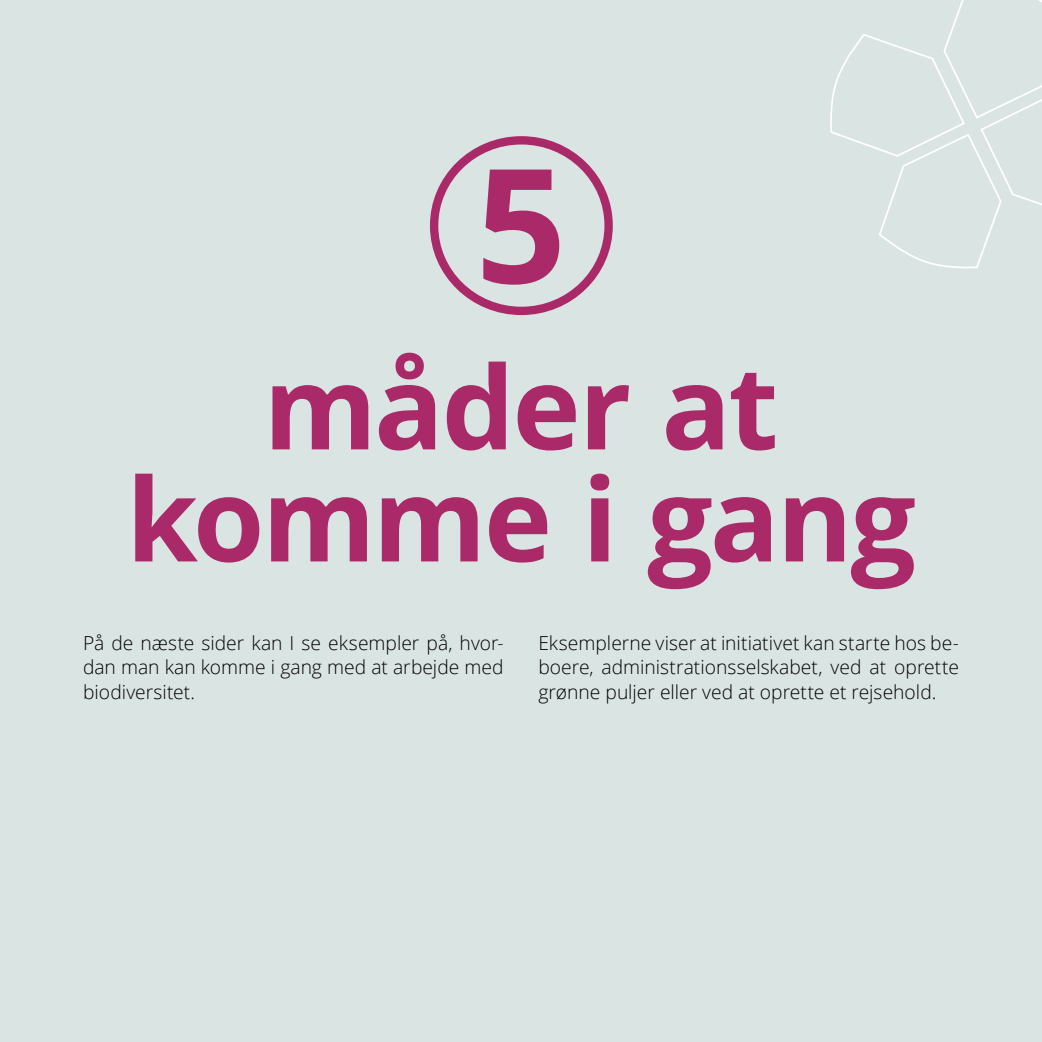
<style>
.page{position:relative;width:1042px;height:1042px;background:#dae4e2}
.page>*{position:absolute;margin:0;border:0;box-sizing:border-box;transform-origin:0 0}
.t1{font:700 159.08px "Open Sans";color:#aa2a69}
.t2{font:700 115.5px/112px "Open Sans";letter-spacing:-.02em;color:#aa2a69;text-align:center}
.t3{font:300 19.25px/24.5px "Open Sans";color:#000;text-align:justify}
</style>
<div class="page">
<svg style="left:830px;top:0;width:212px;height:269px"></svg>
<div style="left:430px;top:136px;width:183px;height:179px;border:8px solid #aa2a69;border-radius:50%"></div>
<h1 class="t1" style="left:475px;top:113px;width:92px">5</h1>
<h2 class="t2" style="left:126px;top:348px;width:791px">måder at komme i gang</h2>
<p class="t3" style="left:83px;top:630px;width:422px">På de næste sider kan I se eksempler på, hvor&shy;dan man kan komme i gang med at arbejde med biodiversitet.</p>
<p class="t3" style="left:538px;top:630px;width:422px">Eksemplerne viser at initiativet kan starte hos be&shy;boere, administrationsselskabet, ved at oprette grønne puljer eller ved at oprette et rejsehold.</p>
</div>
